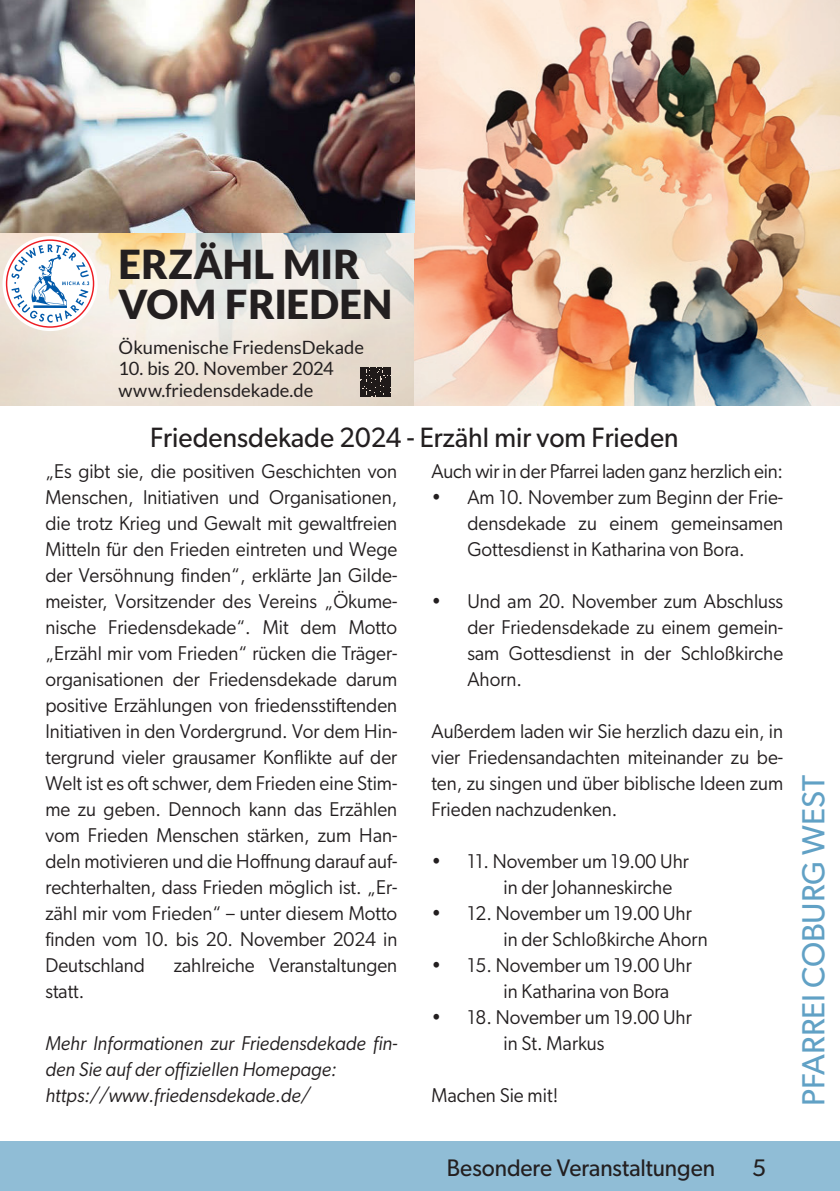
<style>
.page{position:relative;width:840px;height:1191px;background:#fff}
.page>*{position:absolute;margin:0;border:0;box-sizing:border-box;transform-origin:0 0}
.t1{font:900 39.8px/39.8px "Lato";letter-spacing:.01em;color:#231f20}
.t2{font:900 37.2px/37.2px "Lato";letter-spacing:.01em;color:#231f20}
.t3{font:32px "Gibson";color:#61a1c5}
.t4{font:28px "Gibson";color:#231f20;scale:.95 1}
.Absatzformat_1{font:24px "Gibson";color:#231f20;scale:.95 1}
.Absatzformat_1-2{font:24px "Gibson";color:#231f20}
.t5{font:20px/26px "Gibson";color:#231f20;text-align:justify;scale:.95 1}
.t6{font:italic 20px/26px "Gibson";color:#231f20;scale:.95 1}
.t7{font:18.4px/21.6px "Lato";color:#231f20}
.t8{font:17.2px/20px "Lato";color:#231f20}
</style>
<div class="page">
<img style="left:0;top:0;width:839px;height:405px">
<svg style="left:361px;top:368px;width:29px;height:29px"></svg>
<div style="left:3px;top:236px;width:94px;height:95px;background:#fff;border-radius:50%"></div>
<svg style="left:6px;top:239px;width:88px;height:89px"></svg>
<div style="left:0;top:1141px;width:839px;height:50px;background:#90bdd6"></div>
<p class="t1" style="left:118px;top:244px;width:275px">ERZÄHL MIR<br>VOM FRIEDEN</p>
<p class="t7" style="left:118px;top:336px;width:247px">Ökumenische FriedensDekade</p>
<p class="t7" style="left:118px;top:358px;width:217px">10. bis 20. November 2024 www.friedensdekade.de</p>
<p class="t2" style="left:561px;top:414px;width:257px">ERZÄHL MIR<br>VOM FRIEDEN</p>
<p class="t4" style="left:150px;top:421px;width:557px">Friedensdekade 2024 - Erzähl mir vom Frieden</p>
<p class="t5" style="left:45px;top:457px;width:372px">„Es gibt sie, die positiven Geschichten von Menschen, Initiativen und Organisationen, die trotz Krieg und Gewalt mit gewaltfreien Mitteln für den Frieden eintreten und Wege der Versöhnung finden“, erklärte Jan Gilde&shy;meister, Vorsitzender des Vereins „Ökume&shy;nische Friedensdekade“. Mit dem Motto „Erzähl mir vom Frieden“ rücken die Träger&shy;organisationen der Friedensdekade darum positive Erzählungen von friedensstiftenden Initiativen in den Vordergrund. Vor dem Hin&shy;tergrund vieler grausamer Konflikte auf der Welt ist es oft schwer, dem Frieden eine Stim&shy;me zu geben. Dennoch kann das Erzählen vom Frieden Menschen stärken, zum Han&shy;deln motivieren und die Hoffnung darauf auf&shy;rechterhalten, dass Frieden möglich ist. „Er&shy;zähl mir vom Frieden“ – unter diesem Motto finden vom 10. bis 20. November 2024 in Deutschland</p>
<p class="t5" style="left:431px;top:457px;width:371px">Auch wir in der Pfarrei laden ganz herzlich ein:</p>
<p class="t5" style="left:467px;top:483px;width:334px;text-indent:-36px">• Am 10. November zum Beginn der Frie&shy;densdekade zu einem gemeinsamen Gottesdienst in Katharina von Bora.</p>
<p class="t5" style="left:467px;top:587px;width:334px;text-indent:-36px">• Und am 20. November zum Abschluss der Friedensdekade zu einem gemein&shy;sam Gottesdienst in der Schloßkirche Ahorn.</p>
<p class="t5" style="left:431px;top:717px;width:372px">Außerdem laden wir Sie herzlich dazu ein, in vier Friedensandachten miteinander zu be&shy;ten, zu singen und über biblische Ideen zum Frieden nachzudenken.</p>
<p class="t5" style="left:431px;top:847px;width:272px">• 11. November um 19.00 Uhr</p>
<p class="t5" style="left:503px;top:873px;width:179px">in der Johanneskirche</p>
<p class="t5" style="left:431px;top:899px;width:275px">• 12. November um 19.00 Uhr</p>
<p class="t5" style="left:503px;top:925px;width:216px">in der Schloßkirche Ahorn</p>
<p class="t5" style="left:431px;top:951px;width:275px">• 15. November um 19.00 Uhr</p>
<p class="t5" style="left:503px;top:977px;width:176px">in Katharina von Bora</p>
<p class="t5" style="left:431px;top:1003px;width:275px">• 18. November um 19.00 Uhr</p>
<p class="t5" style="left:503px;top:1029px;width:108px">in St. Markus</p>
<p class="t5" style="left:431px;top:1081px;width:135px">Machen Sie mit!</p>
<p class="t8" style="left:561px;top:521px;width:202px">10. bis 20. November 2024 www.friedensdekade.de</p>
<h3 class="t3" style="left:793px;top:1106px;width:332px;rotate:-90deg">PFARREI COBURG WEST</h3>
<p class="t5" style="left:174px;top:951px;width:237px">zahlreiche Veranstaltungen</p>
<p class="t5" style="left:45px;top:977px;width:42px">statt.</p>
<p class="t6" style="left:45px;top:1029px;width:372px">Mehr Informationen zur Friedensdekade fin&shy;den Sie auf der offiziellen Homepage:</p>
<p class="t6" style="left:45px;top:1081px;width:280px">https://www.friedensdekade.de/</p>
<p class="Absatzformat_1" style="left:446px;top:1153px;width:284px">Besondere Veranstaltungen</p>
<p class="Absatzformat_1-2" style="left:751px;top:1153px;width:16px">5</p>
</div>
